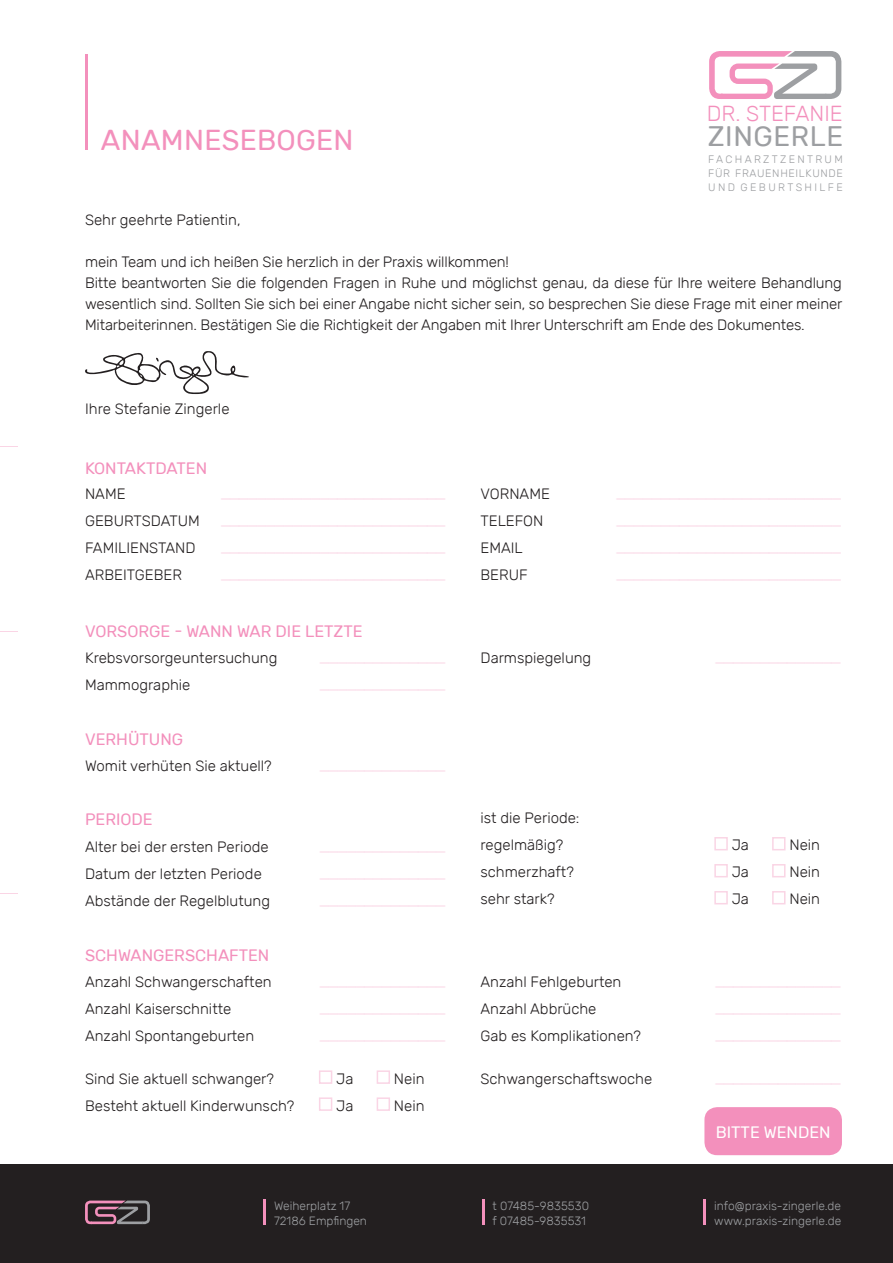
<style>
.page{position:relative;width:893px;height:1263px;background:#fff}
.page>*{position:absolute;margin:0;border:0;box-sizing:border-box;transform-origin:0 0}
.t1{font:28.8px "Rubik";letter-spacing:.01em;color:#f390bc}
.t2{font:28.2px "Rubik";letter-spacing:.025em;color:#9d9fa2}
.t3{font:300 21.75px "Rubik";color:#f390bc}
.t4{font:16.5px "Rubik";color:#f390bc}
.t5{font:16.5px "Rubik";color:#fff}
.t6{font:300 15px/21px "Rubik";color:#231f20}
.t7{font:300 15px "Rubik";color:#fad5e5}
.t8{font:300 12px/15px "Rubik";color:#9d9fa2}
.t9{font:300 10.8px/14.1px "Rubik";letter-spacing:.215em;color:#9d9fa2;text-align:justify}
</style>
<div class="page">
<div style="left:0;top:1164px;width:893px;height:99px;background:#231f20"></div>
<svg style="left:0;top:446px;width:17px;height:1px"></svg>
<svg style="left:0;top:893px;width:17px;height:1px"></svg>
<svg style="left:0;top:631px;width:17px;height:1px"></svg>
<svg style="left:85px;top:351px;width:164px;height:43px"></svg>
<div style="left:714px;top:837px;width:14px;height:13px;border:2px solid #fad5e5"></div>
<div style="left:772px;top:837px;width:13px;height:13px;border:2px solid #fad5e5"></div>
<div style="left:714px;top:864px;width:14px;height:13px;border:2px solid #fad5e5"></div>
<div style="left:772px;top:864px;width:13px;height:13px;border:2px solid #fad5e5"></div>
<div style="left:714px;top:891px;width:14px;height:13px;border:2px solid #fad5e5"></div>
<div style="left:772px;top:891px;width:13px;height:13px;border:2px solid #fad5e5"></div>
<div style="left:319px;top:1070px;width:13px;height:14px;border:2px solid #fad5e5"></div>
<div style="left:377px;top:1070px;width:13px;height:14px;border:2px solid #fad5e5"></div>
<div style="left:319px;top:1097px;width:13px;height:14px;border:2px solid #fad5e5"></div>
<div style="left:377px;top:1097px;width:13px;height:14px;border:2px solid #fad5e5"></div>
<hr style="left:263px;top:1199px;width:3px;height:26px;background:#f390bc">
<hr style="left:482px;top:1199px;width:2px;height:26px;background:#f390bc">
<hr style="left:704px;top:1199px;width:2px;height:26px;background:#f390bc">
<hr style="left:85px;top:54px;width:2px;height:95px;background:#f390bc">
<svg style="left:85px;top:1200px;width:65px;height:24px"></svg>
<div style="left:704px;top:1107px;width:138px;height:48px;background:#f390bc;border-radius:13px"></div>
<svg style="left:709px;top:51px;width:132px;height:48px"></svg>
<h1 class="t1" style="left:101px;top:124px;width:254px">ANAMNESEBOGEN</h1>
<h3 class="t3" style="left:707px;top:101px;width:137px">DR. STEFANIE</h3>
<h2 class="t2" style="left:708px;top:120px;width:137px">ZINGERLE</h2>
<p class="t9" style="left:708px;top:152px;width:136px">FACHARZTZENTRUM FÜR FRAUENHEILKUNDE UND GEBURTSHILFE</p>
<p class="t6" style="left:85px;top:210px;width:157px">Sehr geehrte Patientin,</p>
<p class="t6" style="left:85px;top:252px;width:759px">mein Team und ich heißen Sie herzlich in der Praxis willkommen!<br>Bitte beantworten Sie die folgenden Fragen in Ruhe und möglichst genau, da diese für Ihre weitere Behandlung wesentlich sind. Sollten Sie sich bei einer Angabe nicht sicher sein, so besprechen Sie diese Frage mit einer meiner Mitarbeiterinnen. Bestätigen Sie die Richtigkeit der Angaben mit Ihrer Unterschrift am Ende des Dokumentes.</p>
<p class="t6" style="left:85px;top:399px;width:146px">Ihre Stefanie Zingerle</p>
<p class="t4" style="left:85px;top:460px;width:124px">KONTAKTDATEN</p>
<p class="t6" style="left:85px;top:483px;width:42px">NAME</p>
<p class="t7" style="left:220px;top:485px;width:228px">_________________________</p>
<p class="t6" style="left:85px;top:510px;width:116px">GEBURTSDATUM</p>
<p class="t7" style="left:220px;top:512px;width:228px">_________________________</p>
<p class="t6" style="left:85px;top:537px;width:112px">FAMILIENSTAND</p>
<p class="t7" style="left:220px;top:539px;width:228px">_________________________</p>
<p class="t6" style="left:85px;top:564px;width:99px">ARBEITGEBER</p>
<p class="t7" style="left:220px;top:566px;width:228px">_________________________</p>
<p class="t4" style="left:85px;top:622px;width:279px">VORSORGE - WANN WAR DIE LETZTE</p>
<p class="t6" style="left:85px;top:648px;width:194px">Krebsvorsorgeuntersuchung</p>
<p class="t7" style="left:319px;top:650px;width:129px">______________</p>
<p class="t6" style="left:85px;top:675px;width:107px">Mammographie</p>
<p class="t7" style="left:319px;top:677px;width:129px">______________</p>
<p class="t4" style="left:85px;top:730px;width:100px">VERHÜTUNG</p>
<p class="t6" style="left:85px;top:755px;width:188px">Womit verhüten Sie aktuell?</p>
<p class="t7" style="left:319px;top:757px;width:129px">______________</p>
<p class="t4" style="left:85px;top:810px;width:69px">PERIODE</p>
<p class="t6" style="left:85px;top:836px;width:185px">Alter bei der ersten Periode</p>
<p class="t7" style="left:319px;top:838px;width:129px">______________</p>
<p class="t6" style="left:85px;top:863px;width:178px">Datum der letzten Periode</p>
<p class="t7" style="left:319px;top:865px;width:129px">______________</p>
<p class="t6" style="left:85px;top:890px;width:187px">Abstände der Regelblutung</p>
<p class="t7" style="left:319px;top:892px;width:129px">______________</p>
<p class="t4" style="left:85px;top:946px;width:186px">SCHWANGERSCHAFTEN</p>
<p class="t6" style="left:85px;top:971px;width:188px">Anzahl Schwangerschaften</p>
<p class="t7" style="left:319px;top:973px;width:129px">______________</p>
<p class="t6" style="left:85px;top:998px;width:148px">Anzahl Kaiserschnitte</p>
<p class="t7" style="left:319px;top:1000px;width:129px">______________</p>
<p class="t6" style="left:85px;top:1025px;width:171px">Anzahl Spontangeburten</p>
<p class="t7" style="left:319px;top:1027px;width:129px">______________</p>
<p class="t6" style="left:85px;top:1068px;width:190px">Sind Sie aktuell schwanger?</p>
<p class="t6" style="left:336px;top:1068px;width:19px">Ja</p>
<p class="t6" style="left:394px;top:1068px;width:32px">Nein</p>
<p class="t6" style="left:85px;top:1095px;width:211px">Besteht aktuell Kinderwunsch?</p>
<p class="t6" style="left:336px;top:1095px;width:19px">Ja</p>
<p class="t6" style="left:394px;top:1095px;width:32px">Nein</p>
<p class="t6" style="left:480px;top:483px;width:71px">VORNAME</p>
<p class="t7" style="left:615px;top:485px;width:228px">_________________________</p>
<p class="t6" style="left:480px;top:510px;width:64px">TELEFON</p>
<p class="t7" style="left:615px;top:512px;width:228px">_________________________</p>
<p class="t6" style="left:480px;top:537px;width:44px">EMAIL</p>
<p class="t7" style="left:615px;top:539px;width:228px">_________________________</p>
<p class="t6" style="left:480px;top:564px;width:49px">BERUF</p>
<p class="t7" style="left:615px;top:566px;width:228px">_________________________</p>
<p class="t6" style="left:480px;top:648px;width:112px">Darmspiegelung</p>
<p class="t7" style="left:714px;top:650px;width:129px">______________</p>
<p class="t6" style="left:480px;top:805px;width:101px;line-height:27px">ist die Periode: regelmäßig?</p>
<p class="t6" style="left:732px;top:835px;width:19px">Ja</p>
<p class="t6" style="left:789px;top:835px;width:32px">Nein</p>
<p class="t6" style="left:480px;top:862px;width:95px">schmerzhaft?</p>
<p class="t6" style="left:732px;top:862px;width:19px">Ja</p>
<p class="t6" style="left:789px;top:862px;width:32px">Nein</p>
<p class="t6" style="left:480px;top:889px;width:76px">sehr stark?</p>
<p class="t6" style="left:732px;top:889px;width:19px">Ja</p>
<p class="t6" style="left:789px;top:889px;width:32px">Nein</p>
<p class="t6" style="left:480px;top:971px;width:142px">Anzahl Fehlgeburten</p>
<p class="t7" style="left:714px;top:973px;width:129px">______________</p>
<p class="t6" style="left:480px;top:998px;width:117px">Anzahl Abbrüche</p>
<p class="t7" style="left:714px;top:1000px;width:129px">______________</p>
<p class="t6" style="left:480px;top:1025px;width:162px">Gab es Komplikationen?</p>
<p class="t7" style="left:714px;top:1027px;width:129px">______________</p>
<p class="t6" style="left:480px;top:1068px;width:173px">Schwangerschaftswoche</p>
<p class="t7" style="left:714px;top:1070px;width:129px">______________</p>
<p class="t5" style="left:716px;top:1123px;width:116px">BITTE WENDEN</p>
<p class="t8" style="left:274px;top:1199px;width:94px">Weiherplatz 17<br>72186 Empfingen</p>
<p class="t8" style="left:493px;top:1199px;width:98px">t 07485-9835530 f 07485-9835531</p>
<p class="t8" style="left:714px;top:1199px;width:129px">info@praxis-zingerle.de www.praxis-zingerle.de</p>
</div>
